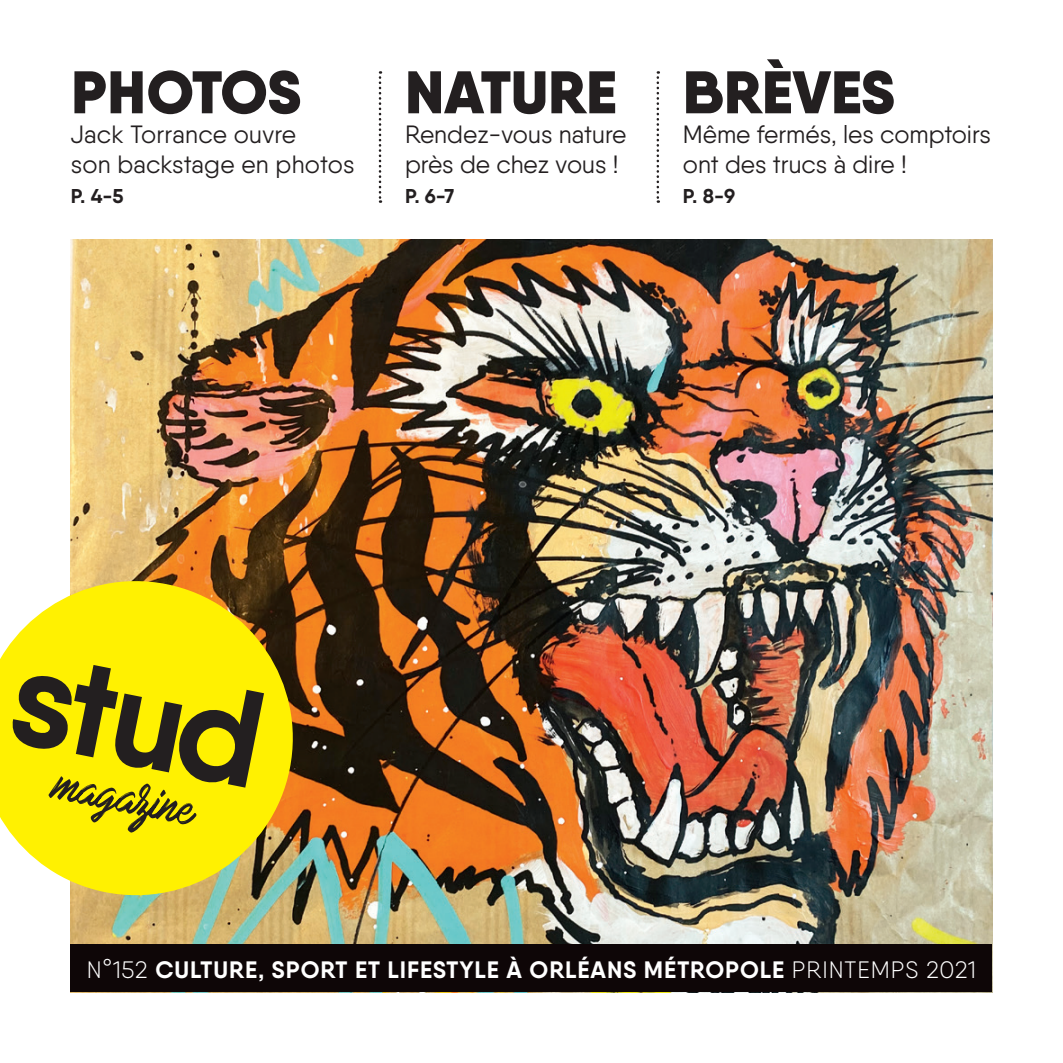
<style>
.page{position:relative;width:1063px;height:1063px;background:#fff}
.page>*{position:absolute;margin:0;border:0;box-sizing:border-box;transform-origin:0 0}
.t1{font:900 60px "Qanelas";color:#231f20}
.t2{font:25px/30px "Qanelas";color:#231f20}
.t3{font:700 23.75px "Qanelas";letter-spacing:.04em;color:#fff}
.t4{font:700 20px "Qanelas";color:#231f20}
.s1{font-weight:300}
</style>
<div class="page">
<img style="left:71px;top:239px;width:921px;height:705px">
<div style="left:71px;top:944px;width:921px;height:48px;background:#0e0607"></div>
<svg style="left:657px;top:71px;width:2px;height:132px"></svg>
<svg style="left:379px;top:71px;width:2px;height:132px"></svg>
<svg style="left:0;top:567px;width:307px;height:342px;background:#d7c435"></svg>
<svg style="left:10px;top:665px;width:254px;height:168px;background:#baaf0a"></svg>
<h1 class="t1" style="left:71px;top:53px;width:231px">PHOTOS</h1>
<p class="t2" style="left:71px;top:119px;width:285px">Jack Torrance ouvre<br>son backstage en photos</p>
<p class="t4" style="left:71px;top:184px;width:54px">P. 4-5</p>
<h1 class="t1" style="left:405px;top:53px;width:213px">NATURE</h1>
<p class="t2" style="left:405px;top:119px;width:223px">Rendez-vous nature près de chez vous !</p>
<p class="t4" style="left:405px;top:184px;width:51px">P. 6-7</p>
<h1 class="t1" style="left:683px;top:53px;width:213px">BRÈVES</h1>
<p class="t2" style="left:683px;top:119px;width:310px">Même fermés, les comptoirs ont des trucs à dire !</p>
<p class="t4" style="left:683px;top:184px;width:54px">P. 8-9</p>
<p class="t3" style="left:87px;top:955px;width:891px"><span class="s1">N°152</span> CULTURE, SPORT ET LIFESTYLE À ORLÉANS MÉTROPOLE <span class="s1">PRINTEMPS 2021</span></p>
</div>
